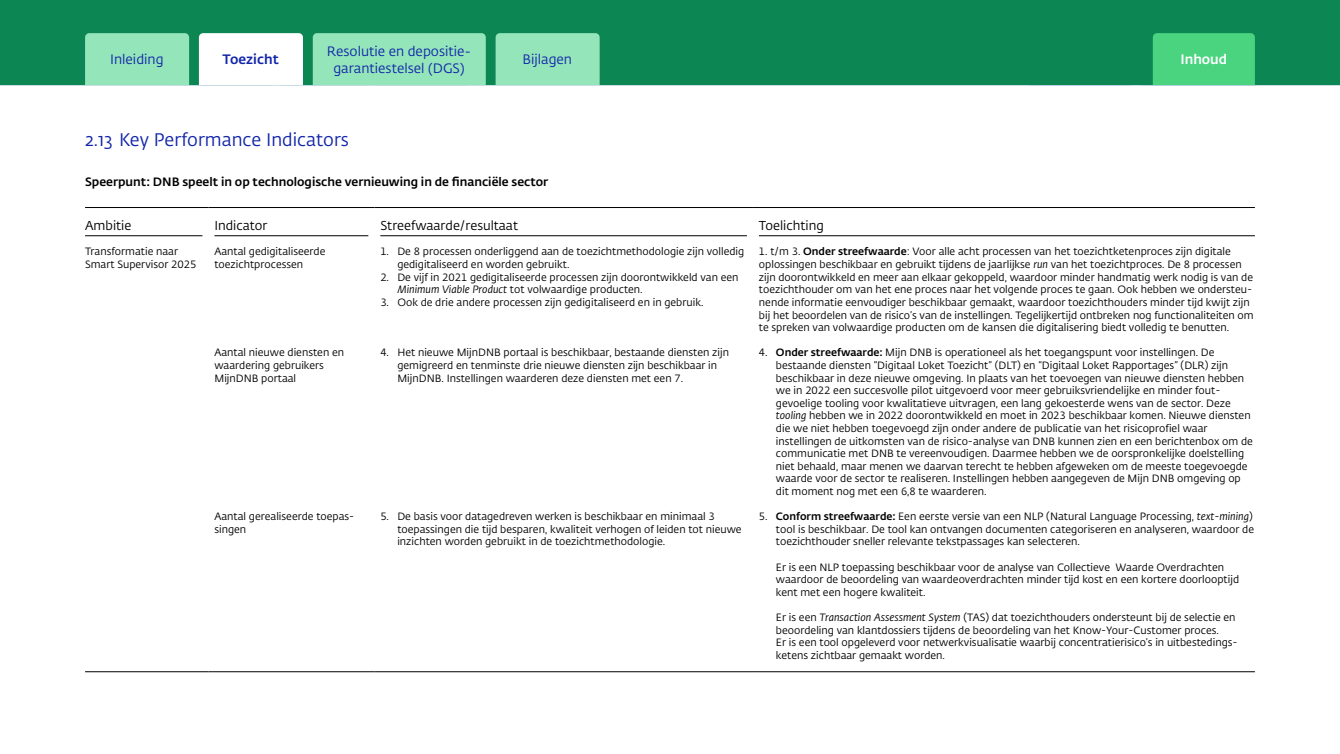
<style>
.page{position:relative;width:1340px;height:754px;background:#fff}
.page>*{position:absolute;margin:0;border:0;box-sizing:border-box;transform-origin:0 0}
.H3_Paragraafkop{font:18px "DNB Fedra";color:#1226aa}
.t1{font:13.5px/16.5px "DNB Fedra";color:#1226aa;text-align:center}
.t2{font:500 13.5px "DNB Fedra";color:#fff}
.t3{font:500 13.5px "DNB Fedra";color:#1226aa}
.Tabel_Kop_LINKS{font:12.75px "DNB Fedra";color:#000}
.H4_Alineakop{font:500 12px "DNB Fedra";color:#000}
.Tabel_Brood_TEKST_7p{font:10.5px/12.6px "DNB Fedra";color:#000}
.s1{font-style:italic}
.s2{font-weight:500}
</style>
<div class="page">
<div style="left:0;top:0;width:1339px;height:85px;background:#0c8754"></div>
<svg style="left:1140px;top:33px;width:114px;height:52px;background:#42cb7a"></svg>
<div style="left:495px;top:33px;width:104px;height:52px;background:#94e5ba"></div>
<svg style="left:85px;top:33px;width:401px;height:52px"></svg>
<hr style="left:85px;top:207px;width:123px;height:1px;background:#000">
<hr style="left:208px;top:207px;width:166px;height:1px;background:#000">
<hr style="left:374px;top:207px;width:379px;height:1px;background:#000">
<hr style="left:753px;top:207px;width:501px;height:1px;background:#000">
<hr style="left:85px;top:671px;width:123px;height:1px;background:#000">
<hr style="left:208px;top:671px;width:166px;height:1px;background:#000">
<hr style="left:374px;top:671px;width:379px;height:1px;background:#000">
<hr style="left:753px;top:671px;width:501px;height:1px;background:#000">
<hr style="left:85px;top:235px;width:117px;height:1px;background:#000">
<hr style="left:214px;top:235px;width:154px;height:1px;background:#000">
<hr style="left:380px;top:235px;width:367px;height:1px;background:#000">
<hr style="left:759px;top:235px;width:495px;height:1px;background:#000">
<p class="t1" style="left:327px;top:43px;width:146px">Resolutie en depositie&shy;garantiestelsel (DGS)</p>
<p class="t3" style="left:223px;top:51px;width:58px">Toezicht</p>
<p class="t1" style="left:403px;top:52px;width:40px">Titel 4</p>
<p class="t2" style="left:1150px;top:51px;width:95px">Samenvatting</p>
<p class="t1" style="left:110px;top:52px;width:55px">Inleiding</p>
<p class="t1" style="left:522px;top:52px;width:51px">Bijlagen</p>
<p class="t1" style="left:112px;top:52px;width:37px">Titel 1</p>
<p class="t1" style="left:208px;top:52px;width:39px">Titel 2</p>
<p class="t2" style="left:1180px;top:51px;width:48px">Inhoud</p>
<h3 class="H3_Paragraafkop" style="left:85px;top:129px;width:265px">2.13 Key Performance Indicators</h3>
<h4 class="H4_Alineakop" style="left:85px;top:175px;width:465px">Speerpunt: DNB speelt in op technologische vernieuwing in de financiële sector</h4>
<p class="Tabel_Kop_LINKS" style="left:85px;top:218px;width:48px">Ambitie</p>
<p class="Tabel_Kop_LINKS" style="left:214px;top:218px;width:55px">Indicator</p>
<p class="Tabel_Kop_LINKS" style="left:380px;top:218px;width:139px">Streefwaarde/resultaat</p>
<p class="Tabel_Kop_LINKS" style="left:759px;top:218px;width:66px">Toelichting</p>
<p class="Tabel_Brood_TEKST_7p" style="left:85px;top:245px;width:113px">Transformatie naar<br>Smart Supervisor 2025</p>
<p class="Tabel_Brood_TEKST_7p" style="left:214px;top:245px;width:113px">Aantal gedigitaliseerde toezichtprocessen</p>
<p class="Tabel_Brood_TEKST_7p" style="left:397px;top:245px;width:348px;text-indent:-17px">1. De 8 processen onderliggend aan de toezichtmethodologie zijn volledig gedigitaliseerd en worden gebruikt.</p>
<p class="Tabel_Brood_TEKST_7p" style="left:397px;top:271px;width:343px;text-indent:-17px">2. De vijf in 2021 gedigitaliseerde processen zijn doorontwikkeld van een<br><span class="s1">Minimum Viable Product</span> tot volwaardige producten.</p>
<p class="Tabel_Brood_TEKST_7p" style="left:380px;top:296px;width:325px">3. Ook de drie andere processen zijn gedigitaliseerd en in gebruik.</p>
<p class="Tabel_Brood_TEKST_7p" style="left:759px;top:245px;width:496px">1. t/m 3. <span class="s2">Onder streefwaarde</span>: Voor alle acht processen van het toezichtketenproces zijn digitale oplossingen beschikbaar en gebruikt tijdens de jaarlijkse <span class="s1">run</span> van het toezichtproces. De 8 processen zijn doorontwikkeld en meer aan elkaar gekoppeld, waardoor minder handmatig werk nodig is van de toezichthouder om van het ene proces naar het volgende proces te gaan. Ook hebben we ondersteu&shy;nende informatie eenvoudiger beschikbaar gemaakt, waardoor toezichthouders minder tijd kwijt zijn bij het beoordelen van de risico’s van de instellingen. Tegelijkertijd ontbreken nog functionaliteiten om te spreken van volwaardige producten om de kansen die digitalisering biedt volledig te benutten.</p>
<p class="Tabel_Brood_TEKST_7p" style="left:214px;top:346px;width:131px">Aantal nieuwe diensten en waardering gebruikers<br>MijnDNB portaal</p>
<p class="Tabel_Brood_TEKST_7p" style="left:397px;top:346px;width:333px;text-indent:-17px">4. Het nieuwe MijnDNB portaal is beschikbaar, bestaande diensten zijn gemigreerd en tenminste drie nieuwe diensten zijn beschikbaar in<br>MijnDNB. Instellingen waarderen deze diensten met een 7.</p>
<p class="Tabel_Brood_TEKST_7p" style="left:776px;top:346px;width:478px;text-indent:-17px">4. <span class="s2">Onder streefwaarde:</span> Mijn DNB is operationeel als het toegangspunt voor instellingen. De bestaande diensten “Digitaal Loket Toezicht” (DLT) en “Digitaal Loket Rapportages” (DLR) zijn beschikbaar in deze nieuwe omgeving. In plaats van het toevoegen van nieuwe diensten hebben we in 2022 een succesvolle pilot uitgevoerd voor meer gebruiksvriendelijke en minder fout&shy;gevoelige tooling voor kwalitatieve uitvragen, een lang gekoesterde wens van de sector. Deze <span class="s1">tooling</span> hebben we in 2022 doorontwikkeld en moet in 2023 beschikbaar komen. Nieuwe diensten die we niet hebben toegevoegd zijn onder andere de publicatie van het risicoprofiel waar instellingen de uitkomsten van de risico-analyse van DNB kunnen zien en een berichtenbox om de communicatie met DNB te vereenvoudigen. Daarmee hebben we de oorspronkelijke doelstelling niet behaald, maar menen we daarvan terecht te hebben afgeweken om de meeste toegevoegde waarde voor de sector te realiseren. Instellingen hebben aangegeven de Mijn DNB omgeving op dit moment nog met een 6,8 te waarderen.</p>
<p class="Tabel_Brood_TEKST_7p" style="left:214px;top:510px;width:141px">Aantal gerealiseerde toepas&shy;singen</p>
<p class="Tabel_Brood_TEKST_7p" style="left:397px;top:510px;width:346px;text-indent:-17px">5. De basis voor datagedreven werken is beschikbaar en minimaal 3 toepassingen die tijd besparen, kwaliteit verhogen of leiden tot nieuwe inzichten worden gebruikt in de toezichtmethodologie.</p>
<p class="Tabel_Brood_TEKST_7p" style="left:776px;top:510px;width:479px;text-indent:-17px">5. <span class="s2">Conform streefwaarde:</span> Een eerste versie van een NLP (Natural Language Processing, <span class="s1">text-mining</span>) tool is beschikbaar. De tool kan ontvangen documenten categoriseren en analyseren, waardoor de toezichthouder sneller relevante tekstpassages kan selecteren.</p>
<p class="Tabel_Brood_TEKST_7p" style="left:776px;top:560px;width:465px">Er is een NLP toepassing beschikbaar voor de analyse van Collectieve Waarde Overdrachten waardoor de beoordeling van waardeoverdrachten minder tijd kost en een kortere doorlooptijd kent met een hogere kwaliteit.</p>
<p class="Tabel_Brood_TEKST_7p" style="left:776px;top:611px;width:461px">Er is een <span class="s1">Transaction Assessment System</span> (TAS) dat toezichthouders ondersteunt bij de selectie en beoordeling van klantdossiers tijdens de beoordeling van het Know-Your-Customer proces.<br>Er is een tool opgeleverd voor netwerkvisualisatie waarbij concentratierisico’s in uitbestedings&shy;ketens zichtbaar gemaakt worden.</p>
</div>
